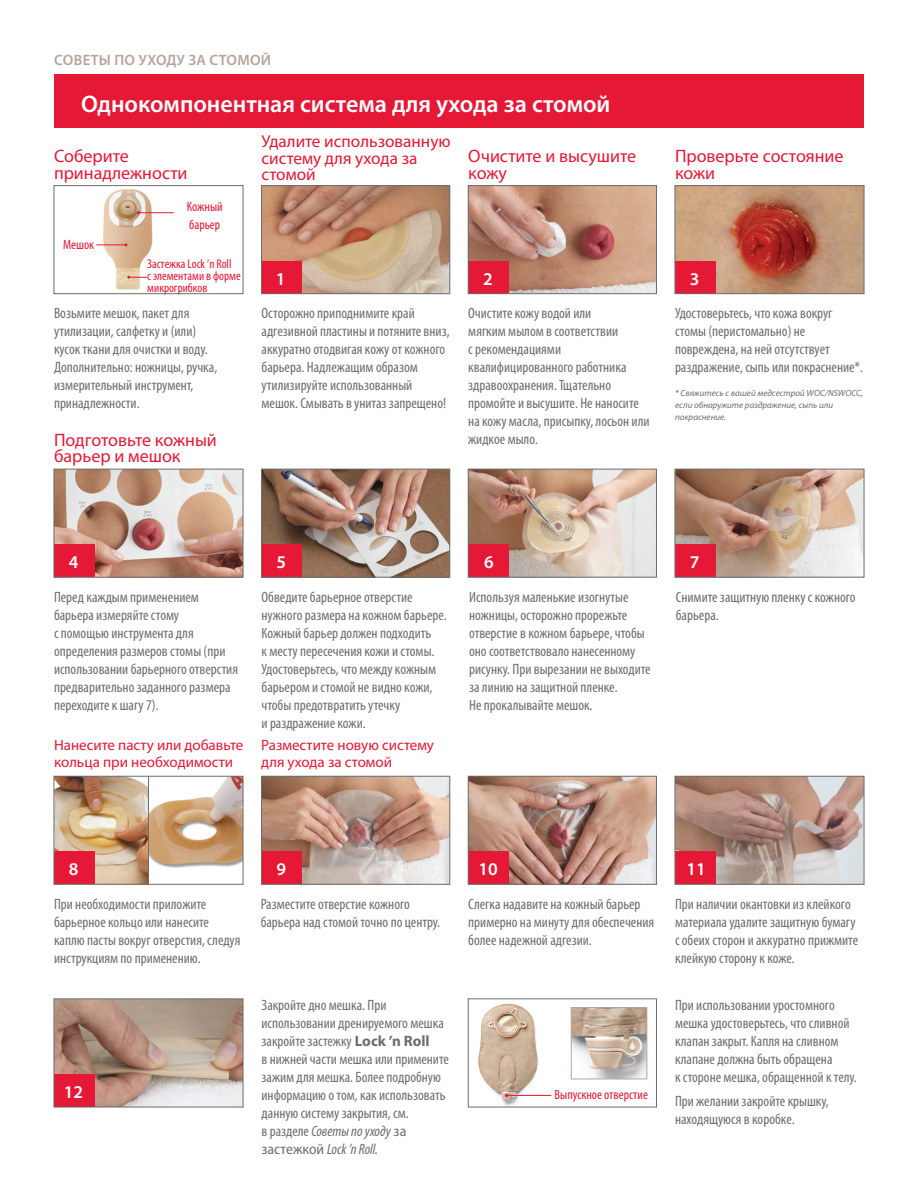
<style>
.page{position:relative;width:918px;height:1188px;background:#fff}
.page>*{position:absolute;margin:0;border:0;box-sizing:border-box;transform-origin:0 0}
.t1{font:600 24px "Myriad Pro";color:#fff}
.Subhead__13_12_Bold{font:18px/16.5px "Myriad Pro";color:#e51836}
.t2{font:600 18px "Myriad Pro";color:#fff}
.Subhead__13_12_Bold-2{font:17.25px/16.5px "Myriad Pro";color:#e51836}
.t3{font:condensed 15px/18px "Myriad Pro";color:#6c6d70}
.Subhead__13_12_Bold-3{font:15px/16.5px "Myriad Pro";color:#e51836}
.t4{font:600 15px "Myriad Pro";letter-spacing:.02em;color:#b3a59e}
.Body_Copy__11_12{font:condensed 13.5px/18px "Myriad Pro";color:#e51836}
.Body_Copy__11_12-2{font:condensed 12.75px/12px "Myriad Pro";color:#e51836}
.t5{font:italic 9px/12px "Myriad Pro";color:#6c6d70}
.s1{font-weight:700;font-stretch:normal}
.s2{font-style:italic}
.s3{font-stretch:semi-condensed}
</style>
<div class="page">
<img style="left:103px;top:190px;width:49px;height:99px">
<hr style="left:138px;top:212px;width:36px;height:1px;background:#e51836">
<hr style="left:96px;top:244px;width:30px;height:1px;background:#e51836">
<svg style="left:127px;top:276px;width:20px;height:3px"></svg>
<img style="left:263px;top:778px;width:185px;height:105px">
<img style="left:470px;top:778px;width:185px;height:105px">
<img style="left:677px;top:778px;width:185px;height:105px">
<div style="left:262px;top:851px;width:40px;height:33px;background:#e51836"></div>
<div style="left:468px;top:851px;width:41px;height:33px;background:#e51836"></div>
<div style="left:675px;top:851px;width:40px;height:33px;background:#e51836"></div>
<img style="left:677px;top:471px;width:185px;height:105px">
<div style="left:675px;top:544px;width:40px;height:33px;background:#e51836"></div>
<img style="left:470px;top:187px;width:185px;height:105px">
<div style="left:468px;top:261px;width:41px;height:33px;background:#e51836"></div>
<img style="left:677px;top:187px;width:185px;height:105px">
<img style="left:56px;top:471px;width:185px;height:105px">
<div style="left:675px;top:261px;width:40px;height:33px;background:#e51836"></div>
<div style="left:54px;top:544px;width:40px;height:33px;background:#e51836"></div>
<img style="left:56px;top:1000px;width:185px;height:105px">
<div style="left:54px;top:1074px;width:40px;height:33px;background:#e51836"></div>
<img style="left:263px;top:471px;width:185px;height:105px">
<div style="left:262px;top:544px;width:40px;height:33px;background:#e51836"></div>
<img style="left:470px;top:471px;width:185px;height:105px">
<div style="left:468px;top:544px;width:41px;height:33px;background:#e51836"></div>
<img style="left:263px;top:187px;width:185px;height:105px">
<div style="left:262px;top:261px;width:40px;height:33px;background:#e51836"></div>
<img style="left:478px;top:1003px;width:67px;height:102px">
<hr style="left:506px;top:1095px;width:45px;height:1px;background:#e51836">
<img style="left:573px;top:1009px;width:72px;height:68px">
<div style="left:571px;top:1007px;width:76px;height:72px;border:1px solid #b3a59e"></div>
<img style="left:56px;top:778px;width:185px;height:105px">
<div style="left:54px;top:851px;width:40px;height:33px;background:#e51836"></div>
<hr style="left:148px;top:777px;width:1px;height:107px;background:#6c6d70">
<div style="left:54px;top:185px;width:189px;height:109px;border:1px solid #6c6d70"></div>
<div style="left:261px;top:185px;width:189px;height:109px;border:1px solid #6c6d70"></div>
<div style="left:468px;top:776px;width:189px;height:109px;border:1px solid #6c6d70"></div>
<div style="left:675px;top:776px;width:189px;height:109px;border:1px solid #6c6d70"></div>
<div style="left:54px;top:998px;width:189px;height:109px;border:1px solid #6c6d70"></div>
<div style="left:468px;top:998px;width:189px;height:109px;border:1px solid #6c6d70"></div>
<div style="left:468px;top:185px;width:189px;height:109px;border:1px solid #6c6d70"></div>
<div style="left:675px;top:185px;width:189px;height:109px;border:1px solid #6c6d70"></div>
<div style="left:54px;top:469px;width:189px;height:109px;border:1px solid #6c6d70"></div>
<div style="left:675px;top:469px;width:189px;height:109px;border:1px solid #6c6d70"></div>
<div style="left:261px;top:469px;width:189px;height:109px;border:1px solid #6c6d70"></div>
<div style="left:261px;top:776px;width:189px;height:109px;border:1px solid #6c6d70"></div>
<div style="left:468px;top:469px;width:189px;height:109px;border:1px solid #6c6d70"></div>
<div style="left:54px;top:776px;width:189px;height:109px;border:1px solid #6c6d70"></div>
<div style="left:54px;top:74px;width:810px;height:54px;background:#e51836"></div>
<p class="t4" style="left:54px;top:51px;width:218px">СОВЕТЫ ПО УХОДУ ЗА СТОМОЙ</p>
<p class="t1" style="left:81px;top:88px;width:531px">Однокомпонентная система для ухода за стомой</p>
<p class="Subhead__13_12_Bold" style="left:54px;top:147px;width:135px">Соберите принадлежности</p>
<p class="Body_Copy__11_12" style="left:63px;top:236px;width:33px">Мешок</p>
<p class="Body_Copy__11_12" style="left:187px;top:198px;width:37px">Кожный барьер</p>
<p class="Body_Copy__11_12-2" style="left:147px;top:257px;width:95px">Застежка Lock ’n Roll<br>с элементами в форме микрогрибков</p>
<p class="t3" style="left:54px;top:304px;width:165px">Возьмите мешок, пакет для утилизации, салфетку и (или) кусок ткани для очистки и воду.<br>Дополнительно: ножницы, ручка, измерительный инструмент, принадлежности.</p>
<p class="Subhead__13_12_Bold" style="left:54px;top:431px;width:164px">Подготовьте кожный барьер и мешок</p>
<p class="Subhead__13_12_Bold-2" style="left:262px;top:133px;width:191px">Удалите использованную систему для ухода за стомой</p>
<p class="Subhead__13_12_Bold" style="left:468px;top:147px;width:169px">Очистите и высушите кожу</p>
<p class="Subhead__13_12_Bold" style="left:675px;top:147px;width:170px">Проверьте состояние кожи</p>
<p class="t2" style="left:276px;top:267px;width:11px">1</p>
<p class="t3" style="left:262px;top:304px;width:190px">Осторожно приподнимите край адгезивной пластины и потяните вниз, аккуратно отодвигая кожу от кожного барьера. Надлежащим образом утилизируйте использованный мешок. Смывать в унитаз запрещено!</p>
<p class="t2" style="left:483px;top:267px;width:11px">2</p>
<p class="t3" style="left:468px;top:304px;width:183px">Очистите кожу водой или<br>мягким мылом в соответствии<br>с рекомендациями квалифицированного работника здравоохранения. Тщательно промойте и высушите. Не наносите на кожу масла, присыпку, лосьон или жидкое мыло.</p>
<p class="t2" style="left:690px;top:267px;width:11px">3</p>
<p class="t3" style="left:675px;top:304px;width:190px">Удостоверьтесь, что кожа вокруг стомы (перистомально) не повреждена, на ней отсутствует раздражение, сыпь или покраснение*.</p>
<p class="t5" style="left:675px;top:387px;width:190px">* Свяжитесь с вашей медсестрой WOC/NSWOCC, если обнаружите раздражение, сыпь или покраснение.</p>
<p class="t2" style="left:69px;top:551px;width:11px">4</p>
<p class="t2" style="left:276px;top:551px;width:11px">5</p>
<p class="t2" style="left:484px;top:551px;width:11px">6</p>
<p class="t2" style="left:690px;top:551px;width:11px">7</p>
<p class="t3" style="left:54px;top:588px;width:186px">Перед каждым применением барьера измеряйте стому<br>с помощью инструмента для определения размеров стомы (при использовании барьерного отверстия предварительно заданного размера переходите к шагу 7).</p>
<p class="t3" style="left:262px;top:588px;width:187px">Обведите барьерное отверстие нужного размера на кожном барьере.<br>Кожный барьер должен подходить<br>к месту пересечения кожи и стомы.<br>Удостоверьтесь, что между кожным барьером и стомой не видно кожи, чтобы предотвратить утечку<br>и раздражение кожи.</p>
<p class="t3" style="left:469px;top:588px;width:183px">Используя маленькие изогнутые ножницы, осторожно прорежьте отверстие в кожном барьере, чтобы оно соответствовало нанесенному рисунку. При вырезании не выходите за линию на защитной пленке.<br>Не прокалывайте мешок.</p>
<p class="t3" style="left:676px;top:588px;width:181px">Снимите защитную пленку с кожного барьера.</p>
<p class="Subhead__13_12_Bold-3" style="left:54px;top:737px;width:191px">Нанесите пасту или добавьте кольца при необходимости</p>
<p class="Subhead__13_12_Bold-3" style="left:261px;top:737px;width:174px">Разместите новую систему для ухода за стомой</p>
<p class="t2" style="left:69px;top:858px;width:11px">8</p>
<p class="t2" style="left:276px;top:858px;width:11px">9</p>
<p class="t2" style="left:478px;top:858px;width:21px">10</p>
<p class="t2" style="left:686px;top:858px;width:21px">11</p>
<p class="t3" style="left:54px;top:895px;width:188px">При необходимости приложите барьерное кольцо или нанесите каплю пасты вокруг отверстия, следуя инструкциям по применению.</p>
<p class="t3" style="left:261px;top:895px;width:181px">Разместите отверстие кожного барьера над стомой точно по центру.</p>
<p class="t3" style="left:468px;top:895px;width:187px">Слегка надавите на кожный барьер примерно на минуту для обеспечения более надежной адгезии.</p>
<p class="t3" style="left:675px;top:895px;width:185px">При наличии окантовки из клейкого материала удалите защитную бумагу с обеих сторон и аккуратно прижмите клейкую сторону к коже.</p>
<p class="t2" style="left:64px;top:1081px;width:21px">12</p>
<p class="t3" style="left:262px;top:996px;width:189px">Закройте дно мешка. При использовании дренируемого мешка закройте застежку <span class="s1">Lock ’n Roll<br></span>в нижней части мешка или примените зажим для мешка. Более подробную информацию о том, как использовать данную систему закрытия, см.<br>в разделе <span class="s2">Советы по уходу</span> <span class="s3">за застежкой</span> <span class="s2">Lock ’n Roll.</span></p>
<p class="Body_Copy__11_12" style="left:555px;top:1085px;width:95px">Выпускное отверстие</p>
<p class="t3" style="left:675px;top:996px;width:183px">При использовании уростомного мешка удостоверьтесь, что сливной клапан закрыт. Капля на сливном клапане должна быть обращена<br>к стороне мешка, обращенной к телу.</p>
<p class="t3" style="left:675px;top:1092px;width:155px">При желании закройте крышку, находящуюся в коробке.</p>
</div>
